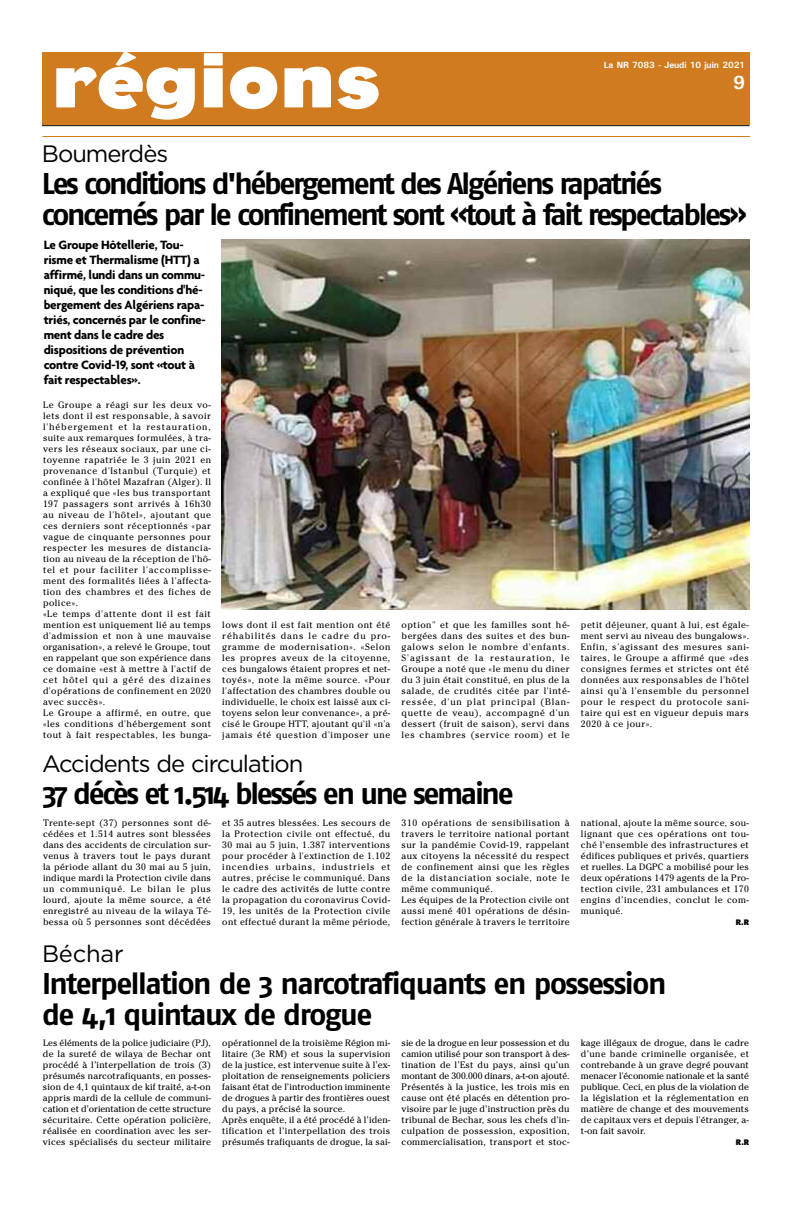
<style>
.page{position:relative;width:792px;height:1224px;background:#fff}
.page>*{position:absolute;margin:0;border:0;box-sizing:border-box;transform-origin:0 0}
.t1{font:700 77.5px "Eagle";color:#fff;scale:1.09 1}
.t2{font:700 30px/31px "Fago No";letter-spacing:-.075em;color:#000}
.t3{font:700 30px/31px "Fago No";letter-spacing:-.045em;color:#000}
.t4{font:23.7px "Gotham";letter-spacing:-.045em;color:#000}
.t5{font:700 19px "Univers";color:#fff}
.t6{font:700 13px/15px "Agenda";letter-spacing:-.015em;color:#000}
.t7{font:9.2px/11px "Cheltenham";letter-spacing:.04em;color:#000;text-align:justify}
.t8{font:9.2px/11px "Cheltenham";letter-spacing:.015em;color:#000}
.t9{font:700 9px "Univers";color:#fff}
.t10{font:900 8px "Corpid";color:#000}
</style>
<div class="page">
<div style="left:42px;top:52px;width:707px;height:73px;background:#d07b20"></div>
<hr style="left:42px;top:125px;width:708px;height:1px;background:#000">
<hr style="left:42px;top:136px;width:708px;height:1px;background:#d07b20">
<img style="left:222px;top:239px;width:528px;height:370px">
<p class="t1" style="left:51px;top:35px;width:304px">régions</p>
<p class="t9" style="left:604px;top:59px;width:143px">La NR 7083 - Jeudi 10 juin 2021</p>
<p class="t5" style="left:733px;top:71px;width:13px">9</p>
<p class="t4" style="left:42px;top:140px;width:128px">Boumerdès</p>
<p class="t2" style="left:42px;top:171px;width:706px">Les conditions d'hébergement des Algériens rapatriés concernés par le confinement sont «tout à fait respectables»</p>
<p class="t6" style="left:44px;top:237px;width:164px">Le Groupe Hôtellerie, Tou&shy;risme et Thermalisme (HTT) a affirmé, lundi dans un commu&shy;niqué, que les conditions d'hé&shy;bergement des Algériens rapa&shy;triés, concernés par le confine&shy;ment dans le cadre des dispositions de prévention contre Covid-19, sont «tout à fait respectables».</p>
<p class="t7" style="left:43px;top:399px;width:170px;text-align:left">Le Groupe a réagi sur les deux vo&shy;lets dont il est responsable, à savoir l'hébergement et la restauration, suite aux remarques formulées, à tra&shy;vers les réseaux sociaux, par une ci&shy;toyenne rapatriée le 3 juin 2021 en provenance d'Istanbul (Turquie) et confinée à l'hôtel Mazafran (Alger). Il a expliqué que «les bus transportant 197 passagers sont arrivés à 16h30 au niveau de l'hôtel», ajoutant que ces derniers sont réceptionnés «par vague de cinquante personnes pour respecter les mesures de distancia&shy;tion au niveau de la réception de l'hô&shy;tel et pour faciliter l'accomplisse&shy;ment des formalités liées à l'affecta&shy;tion des chambres et des fiches de police».<br>«Le temps d'attente dont il est fait mention est uniquement lié au temps d'admission et non à une mauvaise organisation», a relevé le Groupe, tout en rappelant que son expérience dans ce domaine «est à mettre à l'actif de cet hôtel qui a géré des dizaines d'opérations de confinement en 2020 avec succès».<br>Le Groupe a affirmé, en outre, que «les conditions d'hébergement sont tout à fait respectables, les bunga-</p>
<p class="t7" style="left:222px;top:619px;width:170px">lows dont il est fait mention ont été réhabilités dans le cadre du pro&shy;gramme de modernisation». «Selon les propres aveux de la citoyenne, ces bungalows étaient propres et net&shy;toyés», note la même source. «Pour l'affectation des chambres double ou individuelle, le choix est laissé aux ci&shy;toyens selon leur convenance», a pré&shy;cisé le Groupe HTT, ajoutant qu'il «n'a jamais été question d'imposer une</p>
<p class="t7" style="left:402px;top:619px;width:170px">option" et que les familles sont hé&shy;bergées dans des suites et des bun&shy;galows selon le nombre d'enfants.<br>S'agissant de la restauration, le Groupe a noté que «le menu du diner du 3 juin était constitué, en plus de la salade, de crudités citée par l'inté&shy;ressée, d'un plat principal (Blan&shy;quette de veau), accompagné d'un dessert (fruit de saison), servi dans les chambres (service room) et le</p>
<p class="t7" style="left:581px;top:619px;width:170px">petit déjeuner, quant à lui, est égale&shy;ment servi au niveau des bungalows».<br>Enfin, s'agissant des mesures sani&shy;taires, le Groupe a affirmé que «des consignes fermes et strictes ont été données aux responsables de l'hôtel ainsi qu'à l'ensemble du personnel pour le respect du protocole sani&shy;taire qui est en vigueur depuis mars 2020 à ce jour».</p>
<p class="t4" style="left:42px;top:750px;width:263px">Accidents de circulation</p>
<p class="t2" style="left:42px;top:781px;width:473px">37 décès et 1.514 blessés en une semaine</p>
<p class="t7" style="left:43px;top:817px;width:170px">Trente-sept (37) personnes sont dé&shy;cédées et 1.514 autres sont blessées dans des accidents de circulation sur&shy;venus à travers tout le pays durant la période allant du 30 mai au 5 juin, indique mardi la Protection civile dans un communiqué. Le bilan le plus lourd, ajoute la même source, a été enregistré au niveau de la wilaya Té&shy;bessa où 5 personnes sont décédées</p>
<p class="t7" style="left:222px;top:817px;width:169px">et 35 autres blessées. Les secours de la Protection civile ont effectué, du 30 mai au 5 juin, 1.387 interventions pour procéder à l'extinction de 1.102 incendies urbains, industriels et autres, précise le communiqué. Dans le cadre des activités de lutte contre la propagation du coronavirus Covid-19, les unités de la Protection civile ont effectué durant la même période,</p>
<p class="t7" style="left:402px;top:817px;width:170px;text-align:left">310 opérations de sensibilisation à travers le territoire national portant sur la pandémie Covid-19, rappelant aux citoyens la nécessité du respect de confinement ainsi que les règles de la distanciation sociale, note le même communiqué.<br>Les équipes de la Protection civile ont aussi mené 401 opérations de désin&shy;fection générale à travers le territoire</p>
<p class="t7" style="left:581px;top:817px;width:170px">national, ajoute la même source, sou&shy;lignant que ces opérations ont tou&shy;ché l’ensemble des infrastructures et édifices publiques et privés, quartiers et ruelles. La DGPC a mobilisé pour les deux opérations 1479 agents de la Pro&shy;tection civile, 231 ambulances et 170 engins d’incendies, conclut le com&shy;muniqué.</p>
<p class="t10" style="left:736px;top:919px;width:15px">R.R</p>
<p class="t4" style="left:42px;top:940px;width:83px">Béchar</p>
<p class="t3" style="left:42px;top:971px;width:626px">Interpellation de 3 narcotrafiquants en possession de 4,1 quintaux de drogue</p>
<p class="t7" style="left:43px;top:1037px;width:170px">Les éléments de la police judiciaire (PJ), de la sureté de wilaya de Bechar ont procédé à l’interpellation de trois (3) présumés narcotrafiquants, en posses&shy;sion de 4,1 quintaux de kif traité, a-t-on appris mardi de la cellule de communi&shy;cation et d’orientation de cette structure sécuritaire. Cette opération policière, réalisée en coordination avec les ser&shy;vices spécialisés du secteur militaire</p>
<p class="t8" style="left:222px;top:1037px;width:170px">opérationnel de la troisième Région mi&shy;litaire (3e RM) et sous la supervision de la justice, est intervenue suite à l’ex&shy;ploitation de renseignements policiers faisant état de l’introduction imminente de drogues à partir des frontières ouest du pays, a précisé la source.<br>Après enquête, il a été procédé à l’iden&shy;tification et l’interpellation des trois présumés trafiquants de drogue, la sai-</p>
<p class="t7" style="left:402px;top:1037px;width:170px">sie de la drogue en leur possession et du camion utilisé pour son transport à des&shy;tination de l’Est du pays, ainsi qu’un montant de 300.000 dinars, a-t-on ajouté.<br>Présentés à la justice, les trois mis en cause ont été placés en détention pro&shy;visoire par le juge d’instruction près du tribunal de Bechar, sous les chefs d’in&shy;culpation de possession, exposition, commercialisation, transport et stoc-</p>
<p class="t7" style="left:581px;top:1037px;width:170px">kage illégaux de drogue, dans le cadre d’une bande criminelle organisée, et contrebande à un grave degré pouvant menacer l'économie nationale et la santé publique. Ceci, en plus de la violation de la législation et la réglementation en matière de change et des mouvements de capitaux vers et depuis l'étranger, a&shy;t-on fait savoir.</p>
<p class="t10" style="left:736px;top:1139px;width:15px">R.R</p>
</div>
